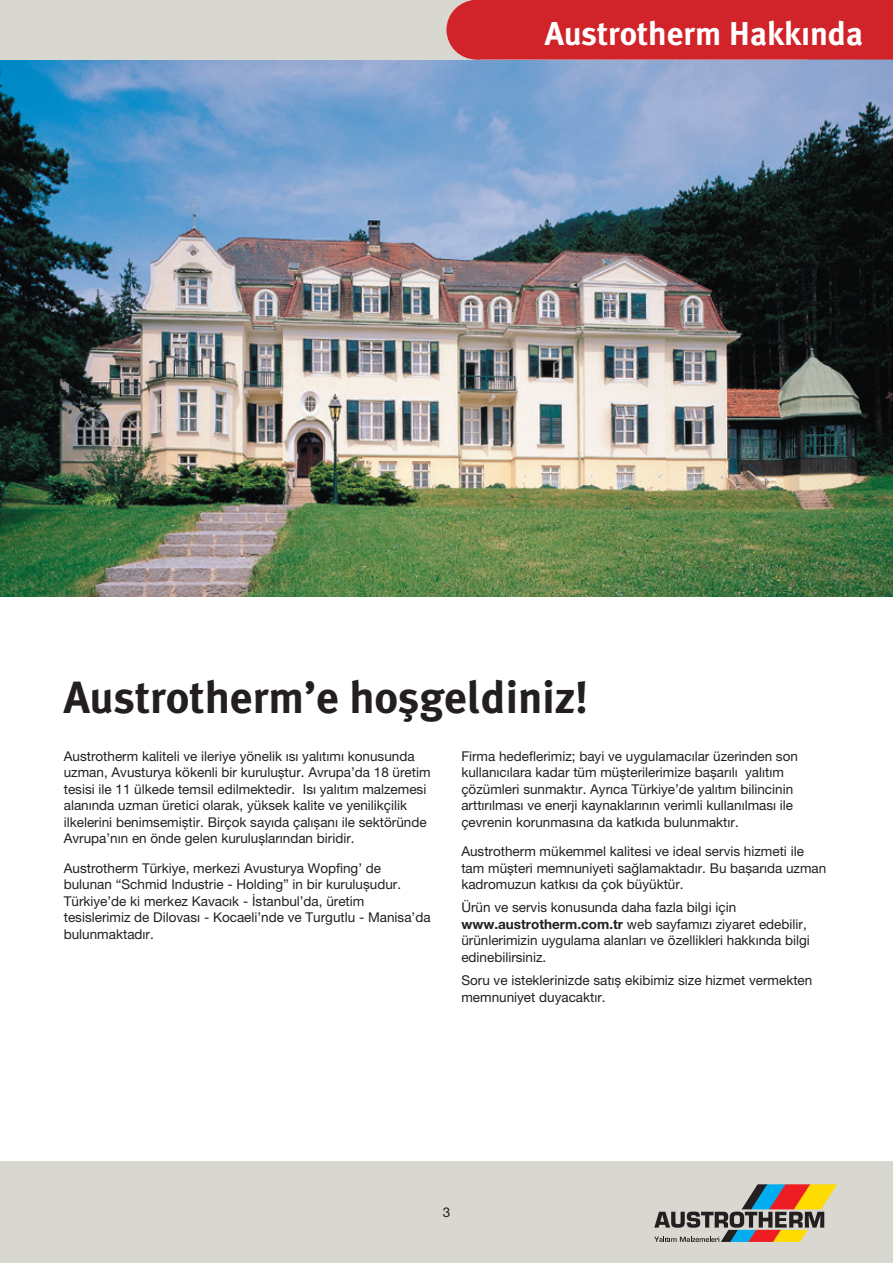
<style>
.page{position:relative;width:893px;height:1263px;background:#fff}
.page>*{position:absolute;margin:0;border:0;box-sizing:border-box;transform-origin:0 0}
.t1{font:45px "Meta Bold Tr";color:#231f20}
.t2{font:33px "Meta Bold Tr";color:#fff}
.t3{font:13.5px/16.5px "Helvetica Neue LT Pro";color:#231f20}
.s1{font-weight:700}
</style>
<div class="page">
<img style="left:0;top:60px;width:893px;height:537px">
<div style="left:0;top:1161px;width:893px;height:102px;background:#d8d8d0"></div>
<svg style="left:654px;top:1184px;width:183px;height:58px"></svg>
<div style="left:0;top:0;width:808px;height:60px;background:#d8d8d0"></div>
<div style="left:481px;top:0;width:412px;height:60px;background:#d1232a"></div>
<div style="left:446px;top:0;width:60px;height:60px;background:#d1232a;border-radius:50%"></div>
<h2 class="t2" style="left:545px;top:14px;width:320px">Austrotherm Hakkında</h2>
<h1 class="t1" style="left:64px;top:671px;width:526px">Austrotherm’e hoşgeldiniz!</h1>
<p class="t3" style="left:64px;top:748px;width:368px">Austrotherm kaliteli ve ileriye yönelik ısı yalıtımı konusunda uzman, Avusturya kökenli bir kuruluştur. Avrupa’da 18 üretim tesisi ile 11 ülkede temsil edilmektedir. Isı yalıtım malzemesi alanında uzman üretici olarak, yüksek kalite ve yenilikçilik ilkelerini benimsemiştir. Birçok sayıda çalışanı ile sektöründe Avrupa’nın en önde gelen kuruluşlarından biridir.</p>
<p class="t3" style="left:64px;top:859px;width:368px">Austrotherm Türkiye, merkezi Avusturya Wopfing’ de bulunan “Schmid Industrie - Holding” in bir kuruluşudur.<br>Türkiye’de ki merkez Kavacık - İstanbul’da, üretim tesislerimiz de Dilovası - Kocaeli’nde ve Turgutlu - Manisa’da bulunmaktadır.</p>
<p class="t3" style="left:461px;top:748px;width:338px">Firma hedeflerimiz; bayi ve uygulamacılar üzerinden son kullanıcılara kadar tüm müşterilerimize başarılı yalıtım çözümleri sunmaktır. Ayrıca Türkiye’de yalıtım bilincinin arttırılması ve enerji kaynaklarının verimli kullanılması ile çevrenin korunmasına da katkıda bulunmaktır.</p>
<p class="t3" style="left:461px;top:843px;width:366px">Austrotherm mükemmel kalitesi ve ideal servis hizmeti ile tam müşteri memnuniyeti sağlamaktadır. Bu başarıda uzman kadromuzun katkısı da çok büyüktür.</p>
<p class="t3" style="left:461px;top:899px;width:350px">Ürün ve servis konusunda daha fazla bilgi için <span class="s1">www.austrotherm.com.tr</span> web sayfamızı ziyaret edebilir, ürünlerimizin uygulama alanları ve özellikleri hakkında bilgi edinebilirsiniz.</p>
<p class="t3" style="left:461px;top:972px;width:352px">Soru ve isteklerinizde satış ekibimiz size hizmet vermekten memnuniyet duyacaktır.</p>
<p class="t3" style="left:443px;top:1204px;width:9px">3</p>
</div>
